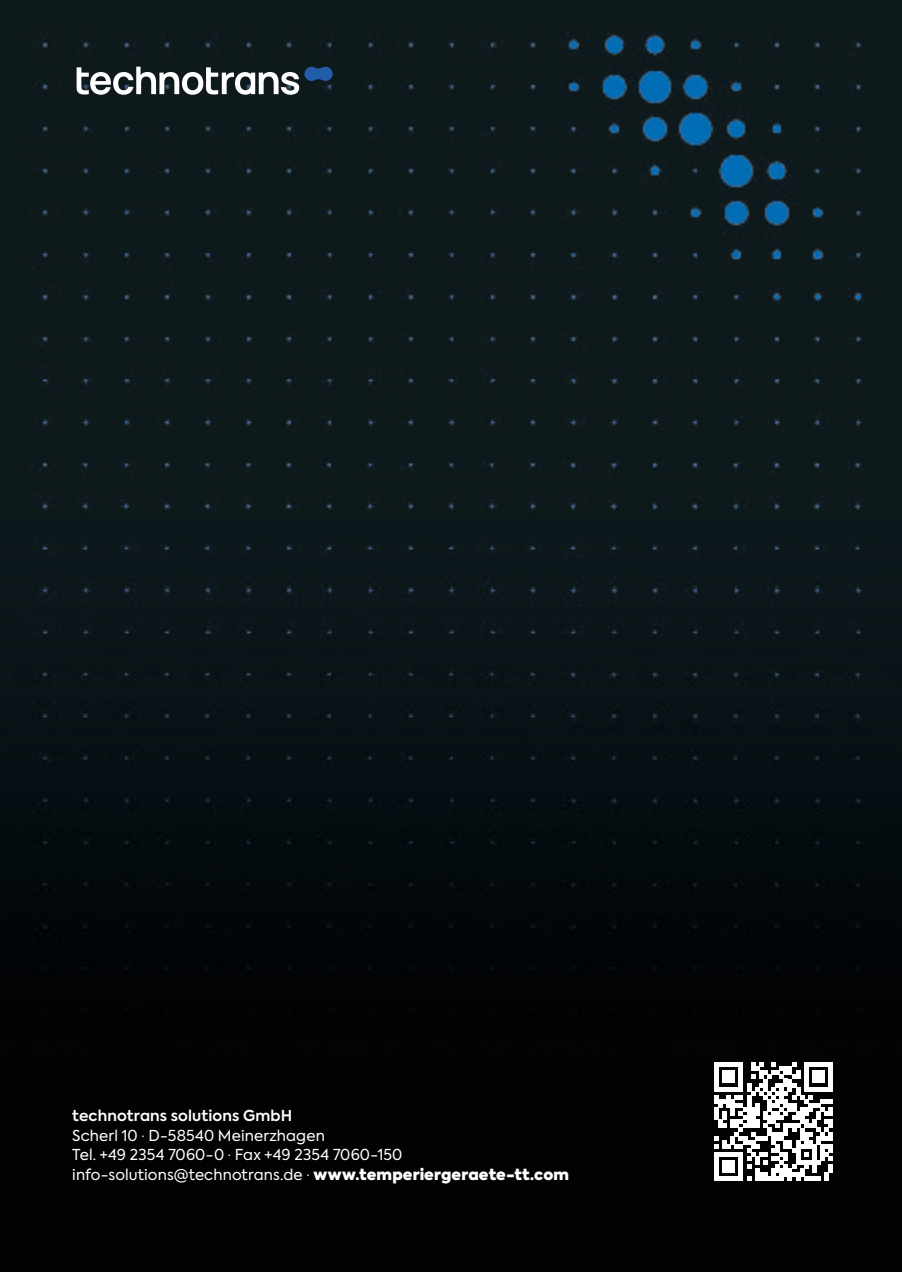
<style>
.page{position:relative;width:902px;height:1272px;background:#fff}
.page>*{position:absolute;margin:0;border:0;box-sizing:border-box;transform-origin:0 0}
.t1{font:15px "Axiforma";letter-spacing:.005em;color:#fff}
.t2{font:600 15px "Axiforma";letter-spacing:.01em;color:#fff}
.t3{font:800 15px "Axiforma";letter-spacing:.01em;color:#fff}
.s1{font-size:12.75px}
.s2{font-weight:800}
</style>
<div class="page">
<img style="left:0;top:0;width:901px;height:1271px">
<svg style="left:77px;top:67px;width:255px;height:28px"></svg>
<svg style="left:714px;top:1062px;width:118px;height:120px"></svg>
<p class="t2" style="left:72px;top:1105px;width:221px">technotrans solutions GmbH</p>
<p class="t1" style="left:72px;top:1125px;width:254px">Scherl 10 <span class="s1">·</span> D-58540 Meinerzhagen</p>
<p class="t1" style="left:72px;top:1144px;width:331px">Tel. +49 2354 7060-0 <span class="s1">·</span> Fax +49 2354 7060-150</p>
<p class="t1" style="left:72px;top:1164px;width:498px">info-solutions@technotrans.de <span class="s1">·</span> <span class="s2">www.temperiergeraete-tt.com</span></p>
<p class="t3" style="left:376px;top:1163px;width:110px">chnotrans.de</p>
</div>
